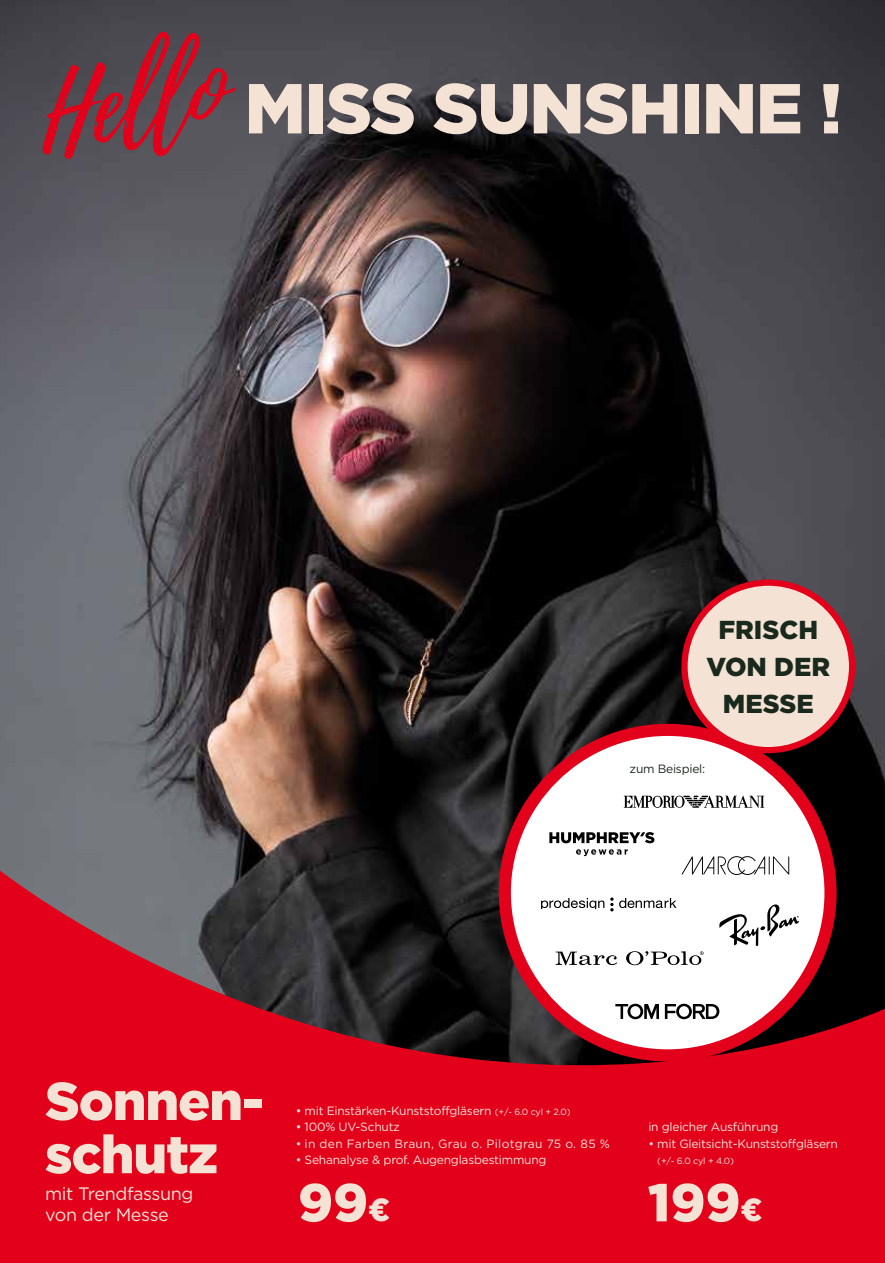
<style>
.page{position:relative;width:885px;height:1263px;background:#fff}
.page>*{position:absolute;margin:0;border:0;box-sizing:border-box;transform-origin:0 0}
.t1{font:italic 102px "Playlist Script";color:#e2001a}
.t2{font:900 70.5px "Gotham";letter-spacing:-.02em;color:#f4e3d4}
.t3{font:900 53.25px/53.2px "Gotham";letter-spacing:-.02em;color:#f4e3d4}
.t4{font:900 25.95px/37px "Gotham";color:#1a291d;text-align:center}
.t5{font:18px/21px "Gotham";letter-spacing:-.02em;color:#f4e3d4}
.t6{font:12px "Gotham";letter-spacing:-.02em;color:#f4e3d4}
.t7{font:12px "Gotham";letter-spacing:.025em;color:#f4e3d4}
.t8{font:12px "Gotham";letter-spacing:-.02em;color:#1a291d}
.t9{font:9px "Gotham";color:#f4e3d4}
.s1{font-size:9px}
.s2{font-size:31.95px}
</style>
<div class="page">
<img style="left:0;top:0;width:884px;height:867px">
<svg style="left:0;top:867px;width:884px;height:396px;background:#b10c1f"></svg>
<div style="left:505px;top:730px;width:325px;height:325px;background:#fff;border-radius:50%"></div>
<div style="left:498px;top:724px;width:338px;height:337px;border:12px solid #e2001a;border-radius:50%"></div>
<div style="left:684px;top:583px;width:168px;height:167px;background:#f4e3d4;border-radius:50%"></div>
<div style="left:681px;top:579px;width:174px;height:174px;border:6px solid #e2001a;border-radius:50%"></div>
<svg style="left:555px;top:951px;width:148px;height:14px"></svg>
<svg style="left:623px;top:795px;width:141px;height:13px"></svg>
<svg style="left:719px;top:904px;width:80px;height:42px"></svg>
<svg style="left:615px;top:1004px;width:104px;height:15px"></svg>
<svg style="left:541px;top:898px;width:63px;height:11px"></svg>
<svg style="left:619px;top:898px;width:57px;height:10px"></svg>
<svg style="left:610px;top:897px;width:3px;height:14px"></svg>
<svg style="left:681px;top:856px;width:108px;height:19px"></svg>
<svg style="left:549px;top:832px;width:105px;height:11px"></svg>
<svg style="left:576px;top:849px;width:51px;height:7px"></svg>
<h1 class="t1" style="left:24px;top:45px;width:190px;rotate:-10deg">Hell o</h1>
<h2 class="t2" style="left:244px;top:68px;width:599px">MISS SUNSHINE !</h2>
<h3 class="t4" style="left:706px;top:610px;width:125px">FRISCH<br>VON DER<br>MESSE</h3>
<p class="t8" style="left:629px;top:762px;width:77px">zum Beispiel:</p>
<h3 class="t3" style="left:45px;top:1073px;width:220px">Sonnen&shy;schutz</h3>
<h3 class="t5" style="left:45px;top:1183px;width:150px">mit Trendfassung von der Messe</h3>
<p class="t6" style="left:296px;top:1104px;width:276px">• mit Einstärken-Kunststoffgläsern <span class="s1">(+/- 6.0 cyl + 2.0)</span></p>
<p class="t6" style="left:296px;top:1120px;width:106px">• 100% UV-Schutz</p>
<p class="t7" style="left:296px;top:1137px;width:315px">• in den Farben Braun, Grau o. Pilotgrau 75 o. 85 %</p>
<p class="t6" style="left:296px;top:1153px;width:252px">• Sehanalyse &amp; prof. Augenglasbestimmung</p>
<h3 class="t3" style="left:298px;top:1174px;width:94px">99<span class="s2">¤</span></h3>
<p class="t6" style="left:648px;top:1120px;width:131px">in gleicher Ausführung</p>
<p class="t6" style="left:648px;top:1137px;width:191px">• mit Gleitsicht-Kunststoffgläsern</p>
<p class="t9" style="left:657px;top:1156px;width:78px">(+/- 6.0 cyl + 4.0)</p>
<h3 class="t3" style="left:647px;top:1174px;width:116px">199<span class="s2">¤</span></h3>
</div>
